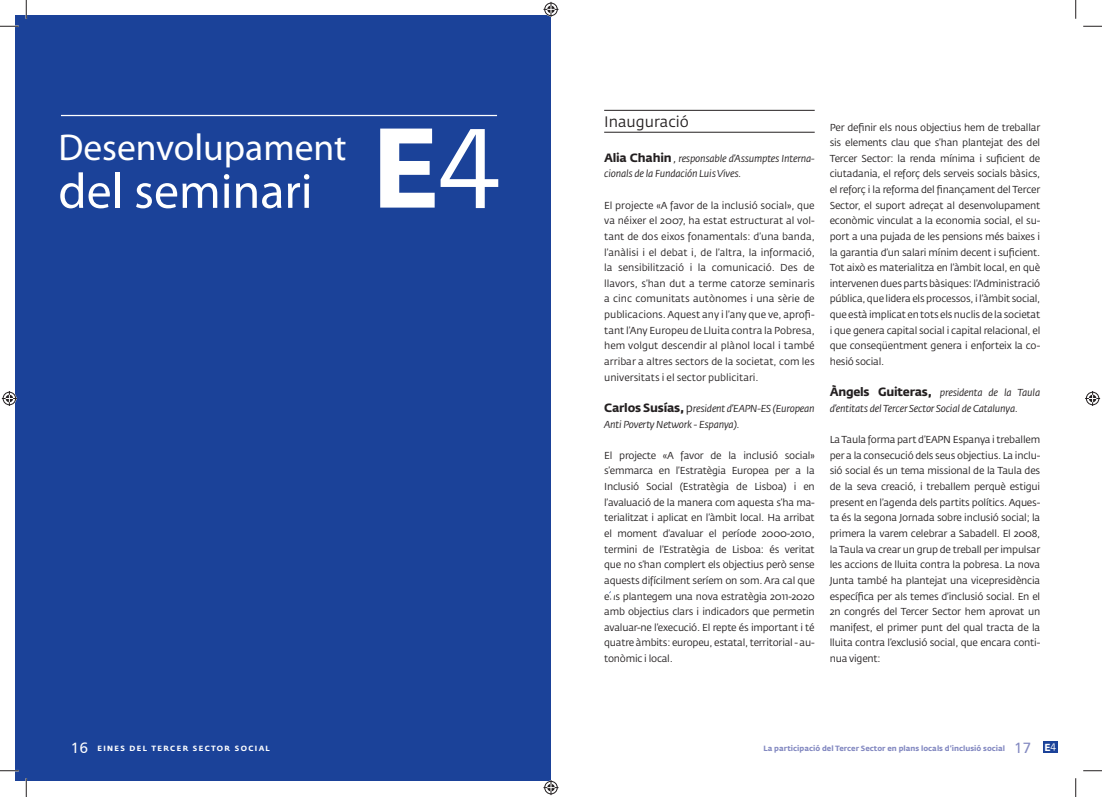
<style>
.page{position:relative;width:1102px;height:797px;background:#fff}
.page>*{position:absolute;margin:0;border:0;box-sizing:border-box;transform-origin:0 0}
.t1{font:700 111.75px "Fedra Sans Std";color:#fff}
.t2{font:50px "Myriad Pro";color:#fff}
.t3{font:37.5px "Myriad Pro";color:#fff}
.t4{font:15px "Fedra Sans Std";color:#231f20}
.t5{font:10px/15.6px "Fedra Sans Std";letter-spacing:-.02em;color:#231f20;text-align:justify}
.t6{font:italic 10px/15.6px "Fedra Sans Std";letter-spacing:-.02em;color:#231f20}
.t7{font:700 7.5px "Fedra Sans Std";color:#8389c1}
.t8{font:700 7.5px "Fedra Sans Std";letter-spacing:.18em;color:#fff}
.s1{font-family:"Humanist 777 BT Roman B";font-weight:400;font-size:15px}
.s2{font-weight:700;font-style:normal;font-size:11.88px}
.s3{font-style:normal;font-size:11.88px}
.s4{font-size:10.12px;color:#fff}
</style>
<div class="page">
<div style="left:16px;top:16px;width:535px;height:765px;background:#1b4299"></div>
<hr style="left:61px;top:115px;width:436px;height:1px;background:#fff">
<div style="left:1042px;top:741px;width:15px;height:11px;background:#1b4299"></div>
<hr style="left:604px;top:110px;width:210px;height:1px;background:#231f20">
<hr style="left:604px;top:132px;width:210px;height:1px;background:#231f20">
<svg style="left:0;top:25px;width:19px;height:2px"></svg>
<svg style="left:1083px;top:25px;width:18px;height:2px"></svg>
<svg style="left:0;top:770px;width:19px;height:1px"></svg>
<svg style="left:1083px;top:770px;width:18px;height:1px"></svg>
<svg style="left:25px;top:0;width:2px;height:19px"></svg>
<svg style="left:25px;top:778px;width:2px;height:19px"></svg>
<svg style="left:1075px;top:0;width:1px;height:19px"></svg>
<svg style="left:1075px;top:778px;width:1px;height:19px"></svg>
<svg style="left:543px;top:2px;width:15px;height:15px"></svg>
<svg style="left:543px;top:780px;width:15px;height:15px"></svg>
<svg style="left:2px;top:391px;width:15px;height:15px"></svg>
<svg style="left:1085px;top:391px;width:14px;height:15px"></svg>
<h3 class="t3" style="left:58px;top:133px;width:290px">Desenvolupament</h3>
<h2 class="t2" style="left:58px;top:172px;width:256px">del seminari</h2>
<h1 class="t1" style="left:371px;top:124px;width:131px">E<sup>4</sup></h1>
<p class="t8" style="left:71px;top:745px;width:201px"><span class="s1">16</span> EINES DEL TERCER SECTOR SOCIAL</p>
<h3 class="t4" style="left:604px;top:115px;width:86px">Inauguració</h3>
<p class="t6" style="left:604px;top:151px;width:212px"><span class="s2">Alia Chahin</span> , responsable d’Assumptes Interna&shy;cionals de la Fundación Luis Vives.</p>
<p class="t5" style="left:604px;top:198px;width:212px">El projecte «A favor de la inclusió social», que va néixer el 2007, ha estat estructurat al vol&shy;tant de dos eixos fonamentals: d’una banda, l’anàlisi i el debat i, de l’altra, la informació, la sensibilització i la comunicació. Des de llavors, s’han dut a terme catorze seminaris a cinc comunitats autònomes i una sèrie de publicacions. Aquest any i l’any que ve, aprofi&shy;tant l’Any Europeu de Lluita contra la Pobresa, hem volgut descendir al plànol local i també arribar a altres sectors de la societat, com les universitats i el sector publicitari.</p>
<p class="t6" style="left:604px;top:401px;width:212px"><span class="s2">Carlos Susías,</span> <span class="s3">p</span>resident d’EAPN-ES (European<br>Anti Poverty Network - Espanya).</p>
<p class="t5" style="left:604px;top:448px;width:212px">El projecte «A favor de la inclusió social» s’emmarca en l’Estratègia Europea per a la Inclusió Social (Estratègia de Lisboa) i en l’avaluació de la manera com aquesta s’ha ma&shy;terialitzat i aplicat en l’àmbit local. Ha arribat el moment d’avaluar el període 2000-2010, termini de l’Estratègia de Lisboa: és veritat que no s’han complert els objectius però sense aquests difícilment seríem on som. Ara cal que ens plantegem una nova estratègia 2011-2020 amb objectius clars i indicadors que permetin avaluar-ne l’execució. El repte és important i té quatre àmbits: europeu, estatal, territorial - au&shy;tonòmic i local.</p>
<p class="t5" style="left:829px;top:120px;width:212px">Per definir els nous objectius hem de treballar sis elements clau que s’han plantejat des del Tercer Sector: la renda mínima i suficient de ciutadania, el reforç dels serveis socials bàsics, el reforç i la reforma del finançament del Tercer Sector, el suport adreçat al desenvolupament econòmic vinculat a la economia social, el su&shy;port a una pujada de les pensions més baixes i la garantia d’un salari mínim decent i suficient.<br>Tot això es materialitza en l’àmbit local, en què intervenen dues parts bàsiques: l’Administració pública, que lidera els processos, i l’àmbit social, que està implicat en tots els nuclis de la societat i que genera capital social i capital relacional, el que conseqüentment genera i enforteix la co&shy;hesió social.</p>
<p class="t6" style="left:829px;top:386px;width:212px"><span class="s2">Àngels Guiteras,</span> presidenta de la Taula d’entitats del Tercer Sector Social de Catalunya.</p>
<p class="t5" style="left:829px;top:432px;width:212px">La Taula forma part d’EAPN Espanya i treballem per a la consecució dels seus objectius. La inclu&shy;sió social és un tema missional de la Taula des de la seva creació, i treballem perquè estigui present en l’agenda dels partits polítics. Aques&shy;ta és la segona Jornada sobre inclusió social; la primera la varem celebrar a Sabadell. El 2008, la Taula va crear un grup de treball per impulsar les accions de lluita contra la pobresa. La nova Junta també ha plantejat una vicepresidència específica per als temes d’inclusió social. En el 2n congrés del Tercer Sector hem aprovat un manifest, el primer punt del qual tracta de la lluita contra l’exclusió social, que encara conti&shy;nua vigent:</p>
<p class="t7" style="left:763px;top:745px;width:294px">La participació del Tercer Sector en plans locals d’inclusió social <span class="s1">17</span> <span class="s4">E</span><sup>4</sup></p>
</div>
